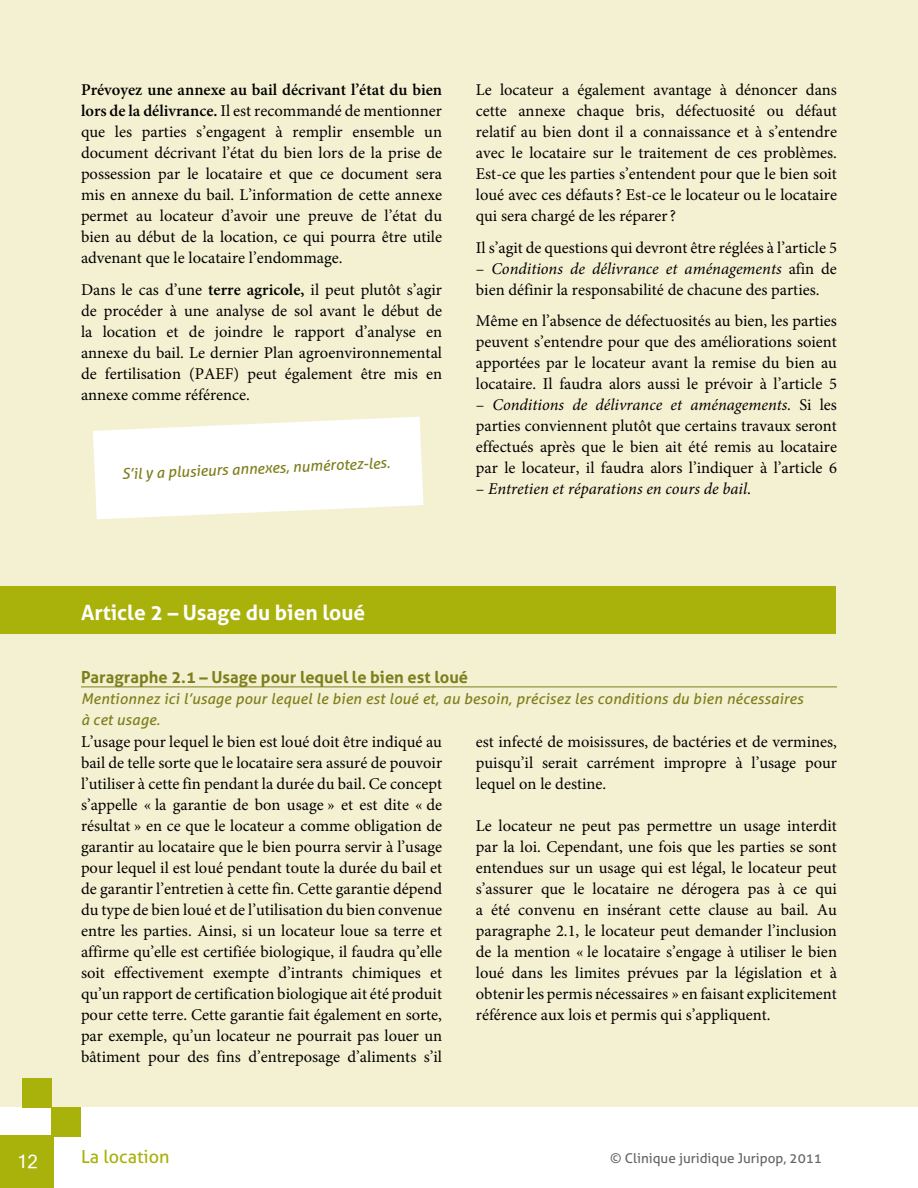
<style>
.page{position:relative;width:918px;height:1188px;background:#fff}
.page>*{position:absolute;margin:0;border:0;box-sizing:border-box;transform-origin:0 0}
.t1{font:700 21px "Aller";color:#fff}
.t2{font:18px "Aller";color:#a9b10b}
.t3{font:18px "Mangal";color:#fff}
.t4{font:16.5px/21px "Minion Pro";color:#000;text-align:justify}
.t5{font:700 16.5px "Aller";color:#7e7e1c}
.t6{font:italic 16.5px "Minion Pro";color:#000}
.t7{font:italic 15px/21px "Aller";letter-spacing:.01em;color:#7e7e1c}
.t8{font:13.5px "Aller";color:#646567}
.s1{font-weight:600}
.s2{font-style:italic}
.s3{font-style:normal}
</style>
<div class="page">
<div style="left:0;top:0;width:918px;height:1107px;background:#f4f1d2"></div>
<div style="left:0;top:586px;width:836px;height:48px;background:#a9b10b"></div>
<div style="left:0;top:1135px;width:53px;height:53px;background:#a9b10b"></div>
<div style="left:52px;top:1107px;width:29px;height:29px;background:#a9b10b"></div>
<div style="left:22px;top:1079px;width:30px;height:29px;background:#a9b10b"></div>
<hr style="left:81px;top:687px;width:756px;height:1px;background:#7e7e1c">
<svg style="left:93px;top:417px;width:330px;height:102px"></svg>
<p class="t3" style="left:17px;top:1151px;width:22px">12</p>
<p class="t4" style="left:81px;top:79px;width:363px"><span class="s1">Prévoyez une annexe au bail décrivant l’état du bien lors de la délivrance.</span> Il est recommandé de mentionner que les parties s’engagent à remplir ensemble un document décrivant l’état du bien lors de la prise de possession par le locataire et que ce document sera mis en annexe du bail. L’information de cette annexe permet au locateur d’avoir une preuve de l’état du bien au début de la location, ce qui pourra être utile advenant que le locataire l’endommage.</p>
<p class="t4" style="left:81px;top:279px;width:363px">Dans le cas d’une <span class="s1">terre agricole,</span> il peut plutôt s’agir de procéder à une analyse de sol avant le début de la location et de joindre le rapport d’analyse en annexe du bail. Le dernier Plan agroenvironnemental de fertilisation (PAEF) peut également être mis en annexe comme référence.</p>
<p class="t7" style="left:121px;top:465px;width:270px;rotate:-3deg">S’il y a plusieurs annexes, numérotez-les.</p>
<p class="t4" style="left:476px;top:79px;width:363px">Le locateur a également avantage à dénoncer dans cette annexe chaque bris, défectuosité ou défaut relatif au bien dont il a connaissance et à s’entendre avec le locataire sur le traitement de ces problèmes.<br>Est-ce que les parties s’entendent pour que le bien soit loué avec ces défauts? Est-ce le locateur ou le locataire qui sera chargé de les réparer?</p>
<p class="t4" style="left:476px;top:237px;width:363px">Il s’agit de questions qui devront être réglées à l’article 5</p>
<p class="t4" style="left:476px;top:258px;width:363px">– <span class="s2">Conditions de délivrance et aménagements</span> afin de bien définir la responsabilité de chacune des parties.</p>
<p class="t4" style="left:476px;top:311px;width:363px">Même en l’absence de défectuosités au bien, les parties peuvent s’entendre pour que des améliorations soient apportées par le locateur avant la remise du bien au locataire. Il faudra alors aussi le prévoir à l’article 5</p>
<p class="t4" style="left:476px;top:395px;width:363px">– <span class="s2">Conditions de délivrance et aménagements.</span> Si les parties conviennent plutôt que certains travaux seront effectués après que le bien ait été remis au locataire par le locateur, il faudra alors l’indiquer à l’article 6</p>
<p class="t6" style="left:476px;top:478px;width:277px"><span class="s3">–</span> Entretien et réparations en cours de bail<span class="s3">.</span></p>
<p class="t1" style="left:81px;top:599px;width:286px">Article 2 – Usage du bien loué</p>
<p class="t5" style="left:81px;top:667px;width:389px">Paragraphe 2.1 – Usage pour lequel le bien est loué</p>
<p class="t7" style="left:81px;top:688px;width:724px">Mentionnez ici l’usage pour lequel le bien est loué et, au besoin, précisez les conditions du bien nécessaires à cet usage.</p>
<p class="t4" style="left:81px;top:731px;width:363px">L’usage pour lequel le bien est loué doit être indiqué au bail de telle sorte que le locataire sera assuré de pouvoir l’utiliser à cette fin pendant la durée du bail. Ce concept s’appelle « la garantie de bon usage » et est dite « de résultat » en ce que le locateur a comme obligation de garantir au locataire que le bien pourra servir à l’usage pour lequel il est loué pendant toute la durée du bail et de garantir l’entretien à cette fin. Cette garantie dépend du type de bien loué et de l’utilisation du bien convenue entre les parties. Ainsi, si un locateur loue sa terre et affirme qu’elle est certifiée biologique, il faudra qu’elle soit effectivement exempte d’intrants chimiques et qu’un rapport de certification biologique ait été produit pour cette terre. Cette garantie fait également en sorte, par exemple, qu’un locateur ne pourrait pas louer un bâtiment pour des fins d’entreposage d’aliments s’il</p>
<p class="t4" style="left:476px;top:731px;width:363px">est infecté de moisissures, de bactéries et de vermines, puisqu’il serait carrément impropre à l’usage pour lequel on le destine.</p>
<p class="t4" style="left:476px;top:815px;width:363px">Le locateur ne peut pas permettre un usage interdit par la loi. Cependant, une fois que les parties se sont entendues sur un usage qui est légal, le locateur peut s’assurer que le locataire ne dérogera pas à ce qui a été convenu en insérant cette clause au bail. Au paragraphe 2.1, le locateur peut demander l’inclusion de la mention « le locataire s’engage à utiliser le bien loué dans les limites prévues par la législation et à obtenir les permis nécessaires » en faisant explicitement référence aux lois et permis qui s’appliquent.</p>
<p class="t2" style="left:81px;top:1146px;width:90px">La location</p>
<p class="t8" style="left:610px;top:1150px;width:213px">© Clinique juridique Juripop, 2011</p>
</div>
